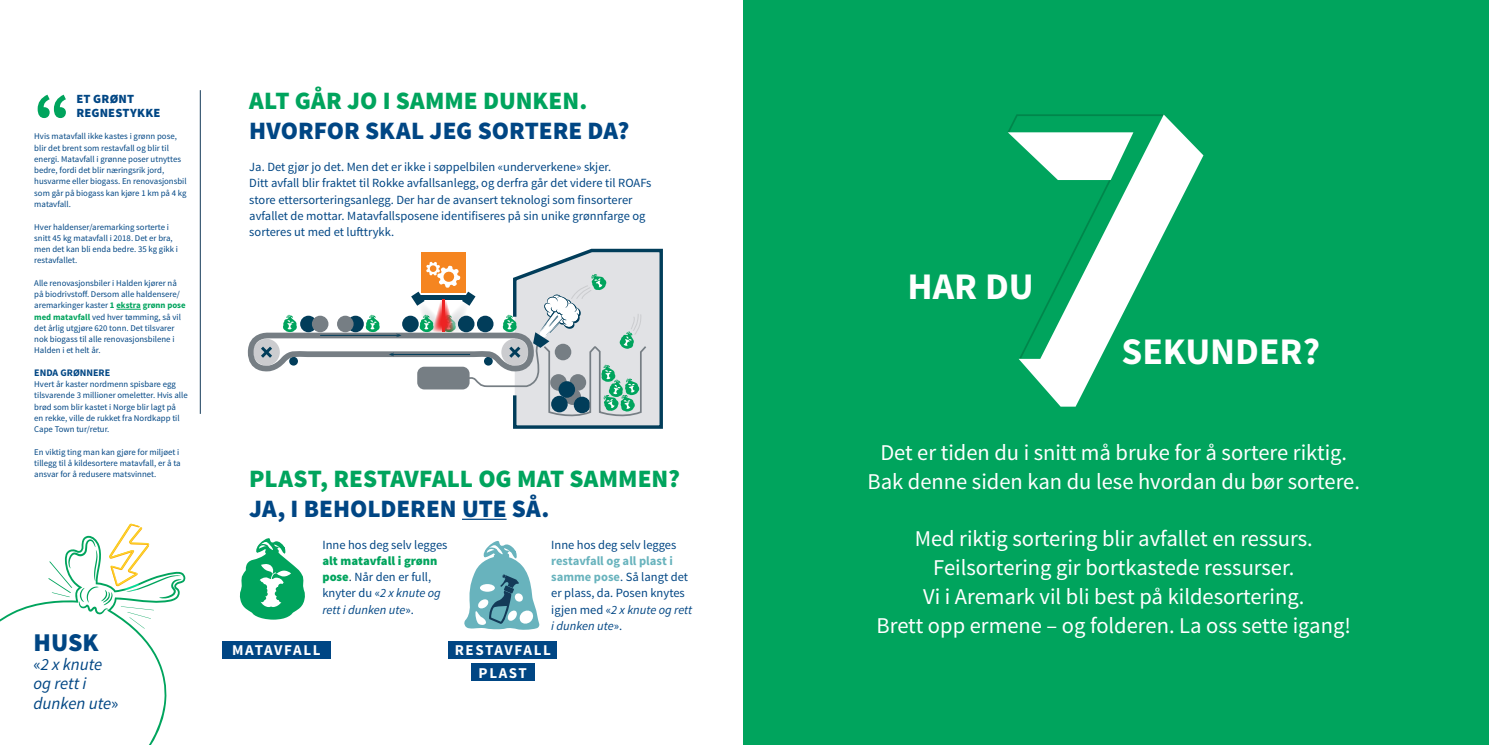
<style>
.page{position:relative;width:1489px;height:745px;background:#fff}
.page>*{position:absolute;margin:0;border:0;box-sizing:border-box;transform-origin:0 0}
.t1{font:384.88px "Umbra Std";color:#fff}
.t2{font:700 37.5px "Source Sans Pro";color:#fff}
.t3{font:900 25.62px "Source Sans Pro";color:#004684}
.t4{font:900 25px "Source Sans Pro";color:#00a45d}
.t5{font:900 25px "Source Sans Pro";color:#004684}
.t6{font:22.5px/28.8px "Source Sans Pro";color:#fff;text-align:center}
.t7{font:italic 17px/19.2px "Source Sans Pro";color:#004684}
.t8{font:700 15px/22.4px "Source Sans Pro";letter-spacing:.11em;color:#fff;text-align:center}
.t9{font:12.5px/16.2px "Source Sans Pro";color:#004684}
.t10{font:900 12.5px/13.8px "Source Sans Pro";letter-spacing:.015em;color:#004684}
.t11{font:700 10px "Source Sans Pro";color:#004684}
.t12{font:8.75px/11.2px "Source Sans Pro";color:#004684}
.s1{font-weight:700;color:#00a45d}
.s2{font-style:normal}
.s3{font-weight:900;color:#00a45d}
.s4{color:#133a58}
.s5{font-style:italic}
.s6{font-weight:700;color:#68b3bd}
</style>
<div class="page">
<div style="left:743px;top:0;width:745px;height:744px;background:#00a45d"></div>
<svg style="left:239px;top:538px;width:66px;height:81px"></svg>
<hr style="left:462px;top:518px;width:44px;height:1px;background:#004684">
<svg style="left:38px;top:95px;width:28px;height:23px"></svg>
<svg style="left:116px;top:309px;width:25px;height:1px"></svg>
<svg style="left:0;top:572px;width:186px;height:172px"></svg>
<hr style="left:200px;top:90px;width:1px;height:323px;background:#133a58">
<svg style="left:44px;top:523px;width:138px;height:105px"></svg>
<svg style="left:464px;top:541px;width:75px;height:88px"></svg>
<svg style="left:247px;top:248px;width:416px;height:181px"></svg>
<hr style="left:1016px;top:114px;width:147px;height:2px;background:#00864b">
<svg style="left:1019px;top:179px;width:92px;height:180px"></svg>
<svg style="left:1008px;top:114px;width:10px;height:18px"></svg>
<div style="left:222px;top:640px;width:108px;height:18px;background:#004684"></div>
<div style="left:448px;top:640px;width:109px;height:18px;background:#004684"></div>
<div style="left:471px;top:663px;width:63px;height:17px;background:#004684"></div>
<h3 class="t4" style="left:249px;top:84px;width:339px">ALT GÅR JO I SAMME DUNKEN.</h3>
<h3 class="t5" style="left:249px;top:114px;width:381px">HVORFOR SKAL JEG SORTERE DA?</h3>
<h3 class="t10" style="left:77px;top:93px;width:85px">ET GRØNT<br>REGNESTYKKE</h3>
<p class="t12" style="left:34px;top:131px;width:154px">Hvis matavfall ikke kastes i grønn pose, blir det brent som restavfall og blir til energi. Matavfall i grønne poser utnyttes bedre, fordi det blir næringsrik jord, husvarme eller biogass. En renovasjonsbil som går på biogass kan kjøre 1 km på 4 kg matavfall.</p>
<p class="t12" style="left:34px;top:221px;width:145px">Hver haldenser/aremarking sorterte i snitt 45 kg matavfall i 2018. Det er bra, men det kan bli enda bedre. 35 kg gikk i restavfallet.</p>
<p class="t12" style="left:34px;top:277px;width:153px">Alle renovasjonsbiler i Halden kjører nå på biodrivstoff. Dersom alle haldensere/ aremarkinger kaster <span class="s1">1 ekstra grønn pose med matavfall</span> ved hver tømming, så vil det årlig utgjøre 620 tonn. Det tilsvarer nok biogass til alle renovasjonsbilene i Halden i et helt år.</p>
<p class="t11" style="left:34px;top:366px;width:77px">ENDA GRØNNERE</p>
<p class="t12" style="left:34px;top:378px;width:155px">Hvert år kaster nordmenn spisbare egg tilsvarende 3 millioner omeletter. Hvis alle brød som blir kastet i Norge blir lagt på<br>en rekke, ville de rukket fra Nordkapp til Cape Town tur/retur.</p>
<p class="t12" style="left:34px;top:446px;width:148px">En viktig ting man kan gjøre for miljøet i tillegg til å kildesortere matavfall, er å ta ansvar for å redusere matsvinnet.</p>
<h3 class="t6" style="left:867px;top:438px;width:494px">Det er tiden du i snitt må bruke for å sortere riktig.<br>Bak denne siden kan du lese hvordan du bør sortere.</h3>
<h1 class="t1" style="left:1022px;top:21px;width:187px">7</h1>
<p class="t9" style="left:249px;top:159px;width:404px">Ja. Det gjør jo det. Men det er ikke i søppelbilen «underverkene» skjer.<br>Ditt avfall blir fraktet til Rokke avfallsanlegg, og derfra går det videre til ROAFs store ettersorteringsanlegg. Der har de avansert teknologi som finsorterer avfallet de mottar. Matavfallsposene identifiseres på sin unike grønnfarge og sorteres ut med et lufttrykk.</p>
<h2 class="t2" style="left:907px;top:262px;width:128px">HAR DU</h2>
<h2 class="t2" style="left:1121px;top:327px;width:200px">SEKUNDER?</h2>
<h3 class="t4" style="left:249px;top:462px;width:432px">PLAST, RESTAVFALL OG MAT SAMMEN?</h3>
<h3 class="t5" style="left:249px;top:492px;width:301px">JA, I BEHOLDEREN UTE SÅ.</h3>
<h3 class="t3" style="left:34px;top:625px;width:67px">HUSK</h3>
<h3 class="t7" style="left:34px;top:654px;width:86px"><span class="s2">«</span>2 x knute og rett i dunken ute<span class="s2">»</span></h3>
<h3 class="t9" style="left:322px;top:536px;width:126px">Inne hos deg selv legges</h3>
<h3 class="t9" style="left:322px;top:552px;width:120px"><span class="s3">alt matavfall i grønn pose</span><span class="s4">.</span> Når den er full, knyter du «<span class="s5">2 x knute og rett i dunken ute</span>».</h3>
<h3 class="t9" style="left:551px;top:536px;width:126px">Inne hos deg selv legges</h3>
<h3 class="t9" style="left:551px;top:552px;width:143px"><span class="s6">restavfall og all plast i samme pose</span>. Så langt det er plass, da. Posen knytes igjen med «<span class="s5">2 x knute og rett i dunken ute</span>».</h3>
<h3 class="t8" style="left:232px;top:639px;width:90px">MATAVFALL</h3>
<h3 class="t8" style="left:454px;top:639px;width:98px">RESTAVFALL<br>PLAST</h3>
<h3 class="t6" style="left:876px;top:524px;width:476px">Med riktig sortering blir avfallet en ressurs.<br>Feilsortering gir bortkastede ressurser.<br>Vi i Aremark vil bli best på kildesortering.<br>Brett opp ermene – og folderen. La oss sette igang!</h3>
</div>
